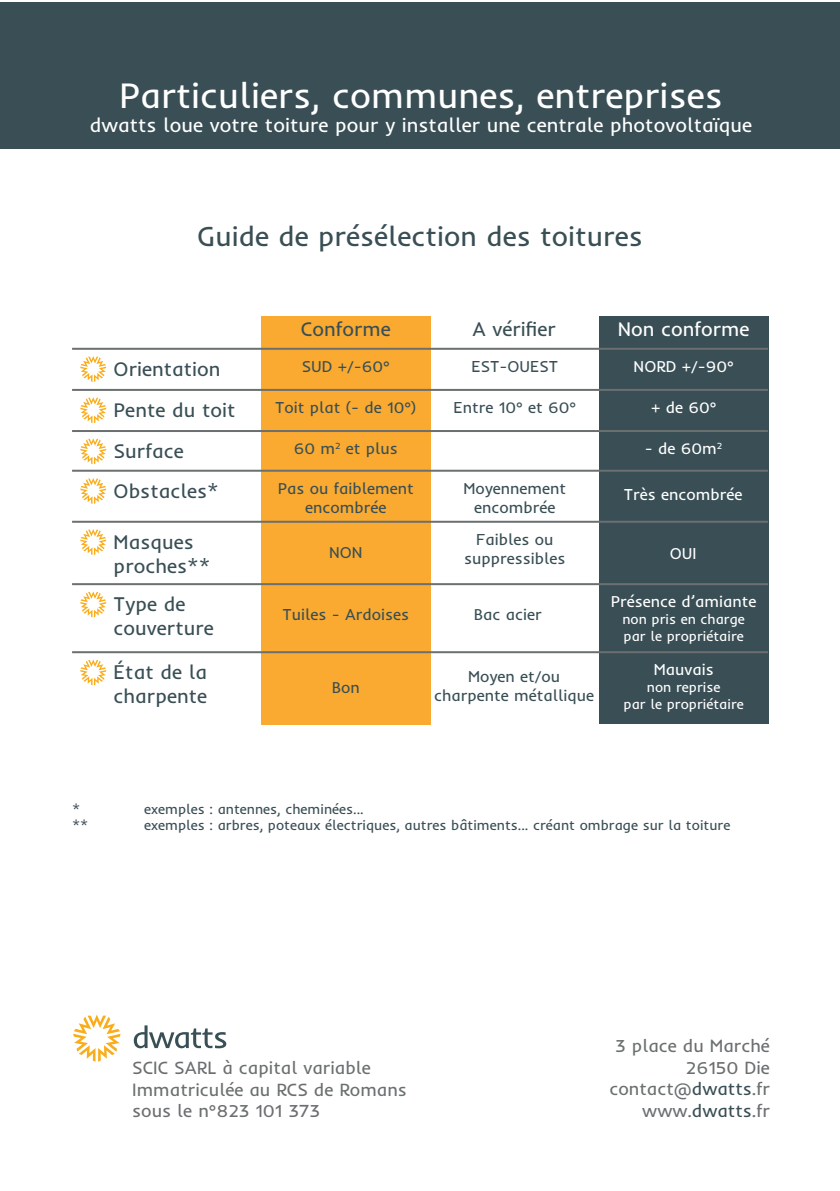
<style>
.page{position:relative;width:840px;height:1191px;background:#fff}
.page>*{position:absolute;margin:0;border:0;box-sizing:border-box;transform-origin:0 0}
.t1{font:36px "Inder";color:#fff}
.t2{font:28px "Inder";color:#394f55}
.t3{font:20px/24px "Inder";color:#394f55}
.t4{font:20px "Inder";color:#fff}
.t5{font:18px "Inder";color:#6b6f70}
.t6{font:16px/19.2px "Inder";color:#394f55;text-align:center}
.t7{font:16px "Inder";color:#fff}
.t8{font:14px "Inder";color:#394f55}
.t9{font:14px "Inder";color:#fff}
.s1{color:#394f55}
</style>
<div class="page">
<div style="left:261px;top:316px;width:169px;height:408px;background:#faaa31"></div>
<div style="left:598px;top:316px;width:170px;height:407px;background:#394f55"></div>
<hr style="left:72px;top:348px;width:695px;height:2px;background:#6b6f70">
<svg style="left:80px;top:356px;width:26px;height:26px"></svg>
<hr style="left:72px;top:389px;width:695px;height:2px;background:#6b6f70">
<svg style="left:80px;top:397px;width:26px;height:26px"></svg>
<hr style="left:72px;top:430px;width:695px;height:2px;background:#6b6f70">
<svg style="left:80px;top:438px;width:26px;height:26px"></svg>
<hr style="left:72px;top:470px;width:695px;height:2px;background:#6b6f70">
<svg style="left:80px;top:478px;width:26px;height:26px"></svg>
<hr style="left:72px;top:521px;width:695px;height:2px;background:#6b6f70">
<svg style="left:80px;top:529px;width:26px;height:26px"></svg>
<hr style="left:72px;top:583px;width:695px;height:2px;background:#6b6f70">
<svg style="left:80px;top:591px;width:26px;height:26px"></svg>
<hr style="left:72px;top:651px;width:695px;height:2px;background:#6b6f70">
<svg style="left:80px;top:659px;width:26px;height:26px"></svg>
<svg style="left:73px;top:1014px;width:47px;height:47px"></svg>
<svg style="left:134px;top:1025px;width:92px;height:23px"></svg>
<div style="left:0;top:2px;width:839px;height:146px;background:#394f55"></div>
<p class="t1" style="left:119px;top:72px;width:604px">Particuliers, communes, entreprises</p>
<p class="t4" style="left:90px;top:112px;width:663px">dwatts loue votre toiture pour y installer une centrale photovoltaïque</p>
<p class="t2" style="left:197px;top:218px;width:447px">Guide de présélection des toitures</p>
<p class="t3" style="left:300px;top:316px;width:91px">Conforme</p>
<p class="t3" style="left:472px;top:316px;width:85px">A vérifier</p>
<p class="t4" style="left:617px;top:316px;width:133px">Non conforme</p>
<p class="t3" style="left:114px;top:356px;width:108px">Orientation</p>
<p class="t6" style="left:302px;top:356px;width:89px">SUD +/-60°</p>
<p class="t6" style="left:471px;top:356px;width:88px">EST-OUEST</p>
<p class="t7" style="left:633px;top:356px;width:101px">NORD +/-90°</p>
<p class="t3" style="left:114px;top:397px;width:123px">Pente du toit</p>
<p class="t6" style="left:275px;top:397px;width:143px">Toit plat (- de 10°)</p>
<p class="t6" style="left:453px;top:397px;width:124px">Entre 10° et 60°</p>
<p class="t7" style="left:650px;top:397px;width:67px">+ de 60°</p>
<p class="t3" style="left:114px;top:438px;width:71px">Surface</p>
<p class="t6" style="left:293px;top:438px;width:106px">60 m<sup>2</sup> et plus</p>
<p class="t7" style="left:644px;top:438px;width:79px">- de 60m<sup>2</sup></p>
<p class="t3" style="left:114px;top:478px;width:106px">Obstacles*</p>
<p class="t7" style="left:623px;top:484px;width:120px">Très encombrée</p>
<p class="t6" style="left:277px;top:478px;width:137px">Pas ou faiblement encombrée</p>
<p class="t6" style="left:463px;top:478px;width:104px">Moyennement encombrée</p>
<p class="t3" style="left:114px;top:529px;width:98px">Masques proches**</p>
<p class="t6" style="left:329px;top:542px;width:35px">NON</p>
<p class="t6" style="left:464px;top:529px;width:103px">Faibles ou suppressibles</p>
<p class="t7" style="left:669px;top:543px;width:28px">OUI</p>
<p class="t3" style="left:114px;top:592px;width:101px">Type de couverture</p>
<p class="t7" style="left:610px;top:591px;width:147px">Présence d’amiante</p>
<p class="t6" style="left:282px;top:605px;width:128px">Tuiles - Ardoises</p>
<p class="t6" style="left:473px;top:605px;width:69px">Bac acier</p>
<p class="t9" style="left:622px;top:610px;width:124px">non pris en charge</p>
<p class="t9" style="left:623px;top:627px;width:122px">par le propriétaire</p>
<p class="t3" style="left:114px;top:660px;width:95px">État de la charpente</p>
<p class="t7" style="left:653px;top:659px;width:61px">Mauvais</p>
<p class="t6" style="left:434px;top:666px;width:161px">Moyen et/ou charpente métallique</p>
<p class="t9" style="left:646px;top:678px;width:75px">non reprise</p>
<p class="t9" style="left:623px;top:695px;width:122px">par le propriétaire</p>
<p class="t6" style="left:331px;top:678px;width:29px">Bon</p>
<p class="t8" style="left:72px;top:799px;width:10px">*</p>
<p class="t8" style="left:144px;top:799px;width:221px">exemples : antennes, cheminées...</p>
<p class="t8" style="left:72px;top:816px;width:18px">**</p>
<p class="t8" style="left:144px;top:816px;width:587px">exemples : arbres, poteaux électriques, autres bâtiments... créant ombrage sur la toiture</p>
<p class="t5" style="left:132px;top:1056px;width:240px">SCIC SARL à capital variable</p>
<p class="t5" style="left:132px;top:1077px;width:276px">Immatriculée au RCS de Romans</p>
<p class="t5" style="left:132px;top:1099px;width:189px">sous le n°823 101 373</p>
<p class="t5" style="left:615px;top:1034px;width:156px">3 place du Marché</p>
<p class="t5" style="left:685px;top:1055px;width:85px">26150 Die</p>
<p class="t5" style="left:609px;top:1077px;width:162px">contact@<span class="s1">dwatts</span>.fr</p>
<p class="t5" style="left:642px;top:1098px;width:129px">www.<span class="s1">dwatts</span>.fr</p>
</div>
